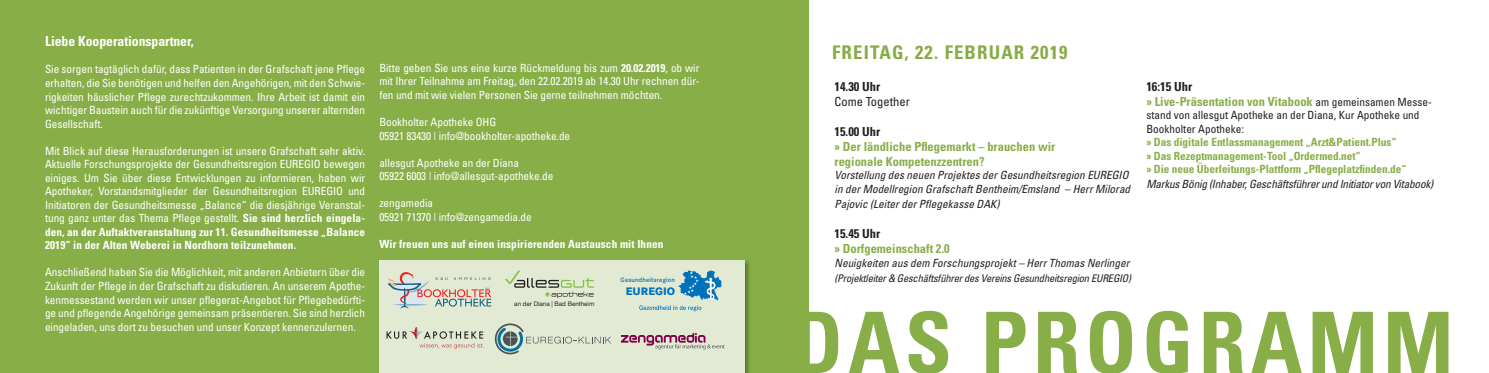
<style>
.page{position:relative;width:1489px;height:373px;background:#fff}
.page>*{position:absolute;margin:0;border:0;box-sizing:border-box;transform-origin:0 0}
.t1{font:700 condensed 84.5px "Univers";letter-spacing:.06em;color:#88ae48}
.t2{font:700 condensed 18.75px "Univers";letter-spacing:.06em;color:#88ac44}
.t3{font:700 condensed 13.75px "Univers";letter-spacing:-.005em;color:#fff}
.t4{font:700 condensed 12.5px/15px "Univers";color:#88ae48}
.t5{font:700 condensed 12.5px "Univers";color:#231f20}
.t6{font:condensed 12.5px "Univers";color:#231f20}
.t7{font:condensed 11.25px/13.5px "Univers";letter-spacing:-.005em;color:#fff;text-align:justify}
.t8{font:italic condensed 11.25px/13.5px "Univers";color:#231f20}
.t9{font:700 condensed 11.25px/13.5px "Univers";color:#88ae48}
.t10{font:condensed 11.25px/13.5px "Univers";color:#231f20}
.t11{font:italic condensed 11.25px "Univers";letter-spacing:-.02em;color:#231f20}
.t12{font:700 condensed 11.25px "Univers";letter-spacing:.01em;color:#fff}
.t13{font:800 11.25px "Corporate S";letter-spacing:.01em;color:#0072bc}
.t14{font:italic condensed 10.5px "Univers";letter-spacing:-.02em;color:#231f20}
.t15{font:600 6.62px "Corporate S";letter-spacing:.015em;color:#0072bc}
.t16{font:6.25px "Helvetica Neue";color:#231f20}
.s1{font-weight:700}
.s2{color:#231f20}
.s3{font-weight:400;font-size:11.25px;color:#231f20}
</style>
<div class="page">
<div style="left:0;top:0;width:809px;height:372px;background:#88ae48"></div>
<img style="left:744px;top:260px;width:6px;height:112px">
<div style="left:379px;top:260px;width:365px;height:112px;background:#e3ead3"></div>
<svg style="left:621px;top:333px;width:103px;height:16px"></svg>
<svg style="left:639px;top:270px;width:83px;height:40px"></svg>
<svg style="left:388px;top:272px;width:103px;height:36px"></svg>
<svg style="left:505px;top:270px;width:89px;height:27px"></svg>
<svg style="left:386px;top:327px;width:98px;height:21px"></svg>
<svg style="left:495px;top:323px;width:116px;height:31px"></svg>
<p class="t3" style="left:45px;top:33px;width:150px">Liebe Kooperationspartner,</p>
<p class="t7" style="left:45px;top:62px;width:321px">Sie sorgen tagtäglich dafür, dass Patienten in der Grafschaft jene Pflege erhalten, die Sie benötigen und helfen den Angehörigen, mit den Schwie&shy;rigkeiten häuslicher Pflege zurechtzukommen. Ihre Arbeit ist damit ein wichtiger Baustein auch für die zukünftige Versorgung unserer alternden Gesellschaft.</p>
<p class="t7" style="left:45px;top:143px;width:321px">Mit Blick auf diese Herausforderungen ist unsere Grafschaft sehr aktiv.<br>Aktuelle Forschungsprojekte der Gesundheitsregion EUREGIO bewegen einiges. Um Sie über diese Entwicklungen zu informieren, haben wir Apotheker, Vorstandsmitglieder der Gesundheitsregion EUREGIO und Initiatoren der Gesundheitsmesse „Balance“ die diesjährige Veranstal&shy;tung ganz unter das Thema Pflege gestellt. <span class="s1">Sie sind herzlich eingela&shy;den, an der Auftaktveranstaltung zur 11. Gesundheitsmesse „Balance 2019“ in der Alten Weberei in Nordhorn teilzunehmen.</span></p>
<p class="t7" style="left:45px;top:265px;width:321px">Anschließend haben Sie die Möglichkeit, mit anderen Anbietern über die Zukunft der Pflege in der Grafschaft zu diskutieren. An unserem Apothe&shy;kenmessestand werden wir unser pflegerat-Angebot für Pflegebedürfti&shy;ge und pflegende Angehörige gemeinsam präsentieren. Sie sind herzlich eingeladen, uns dort zu besuchen und unser Konzept kennenzulernen.</p>
<p class="t7" style="left:379px;top:61px;width:321px">Bitte geben Sie uns eine kurze Rückmeldung bis zum <span class="s1">20.02.2019</span>, ob wir mit Ihrer Teilnahme am Freitag, den 22.02.2019 ab 14.30 Uhr rechnen dür&shy;fen und mit wie vielen Personen Sie gerne teilnehmen möchten.</p>
<p class="t7" style="left:379px;top:115px;width:192px">Bookholter Apotheke OHG<br>05921 83430 | info@bookholter-apotheke.de</p>
<p class="t7" style="left:379px;top:155px;width:175px">allesgut Apotheke an der Diana<br>05922 6003 | info@allesgut-apotheke.de</p>
<p class="t7" style="left:379px;top:196px;width:154px">zengamedia<br>05921 71370 | info@zengamedia.de</p>
<p class="t12" style="left:379px;top:236px;width:285px">Wir freuen uns auf einen inspirierenden Austausch mit Ihnen</p>
<p class="t16" style="left:514px;top:298px;width:81px">an der Diana | Bad Bentheim</p>
<p class="t15" style="left:620px;top:276px;width:56px">Gesundheitsregion</p>
<p class="t13" style="left:626px;top:284px;width:51px">EUREGIO</p>
<h2 class="t2" style="left:832px;top:41px;width:237px">FREITAG, 22. FEBRUAR 2019</h2>
<p class="t5" style="left:834px;top:78px;width:47px">14.30 Uhr</p>
<p class="t6" style="left:834px;top:93px;width:77px">Come Together</p>
<p class="t5" style="left:834px;top:123px;width:47px">15.00 Uhr</p>
<p class="t4" style="left:834px;top:138px;width:222px">» Der ländliche Pflegemarkt – brauchen wir regionale Kompetenzzentren?</p>
<p class="t8" style="left:834px;top:168px;width:297px">Vorstellung des neuen Projektes der Gesundheitsregion EUREGIO in der Modellregion Grafschaft Bentheim/Emsland – Herr Milorad</p>
<p class="t8" style="left:834px;top:196px;width:166px">Pajovic (Leiter der Pflegekasse DAK)</p>
<p class="t5" style="left:834px;top:225px;width:47px">15.45 Uhr</p>
<p class="t4" style="left:834px;top:240px;width:117px">» Dorfgemeinschaft 2.0</p>
<p class="t8" style="left:834px;top:255px;width:296px">Neuigkeiten aus dem Forschungsprojekt – Herr Thomas Nerlinger</p>
<p class="t14" style="left:834px;top:271px;width:298px">(Projektleiter &amp; Geschäftsführer des Vereins Gesundheitsregion EUREGIO)</p>
<p class="t4" style="left:1146px;top:78px;width:287px"><span class="s2">16:15 Uhr<br></span>» Live-Präsentation von Vitabook <span class="s3">am gemeinsamen Messe-</span></p>
<p class="t10" style="left:1146px;top:108px;width:275px">stand von allesgut Apotheke an der Diana, Kur Apotheke und<br>Bookholter Apotheke:</p>
<p class="t9" style="left:1146px;top:135px;width:261px">» Das digitale Entlassmanagement „Arzt&amp;Patient.Plus“<br>» Das Rezeptmanagement-Tool „Ordermed.net“<br>» Die neue Überleitungs-Plattform „Pflegeplatzfinden.de“</p>
<p class="t11" style="left:1146px;top:177px;width:288px">Markus Bönig (Inhaber, Geschäftsführer und Initiator von Vitabook)</p>
<h1 class="t1" style="left:791px;top:290px;width:663px">DAS PROGRAMM</h1>
</div>
